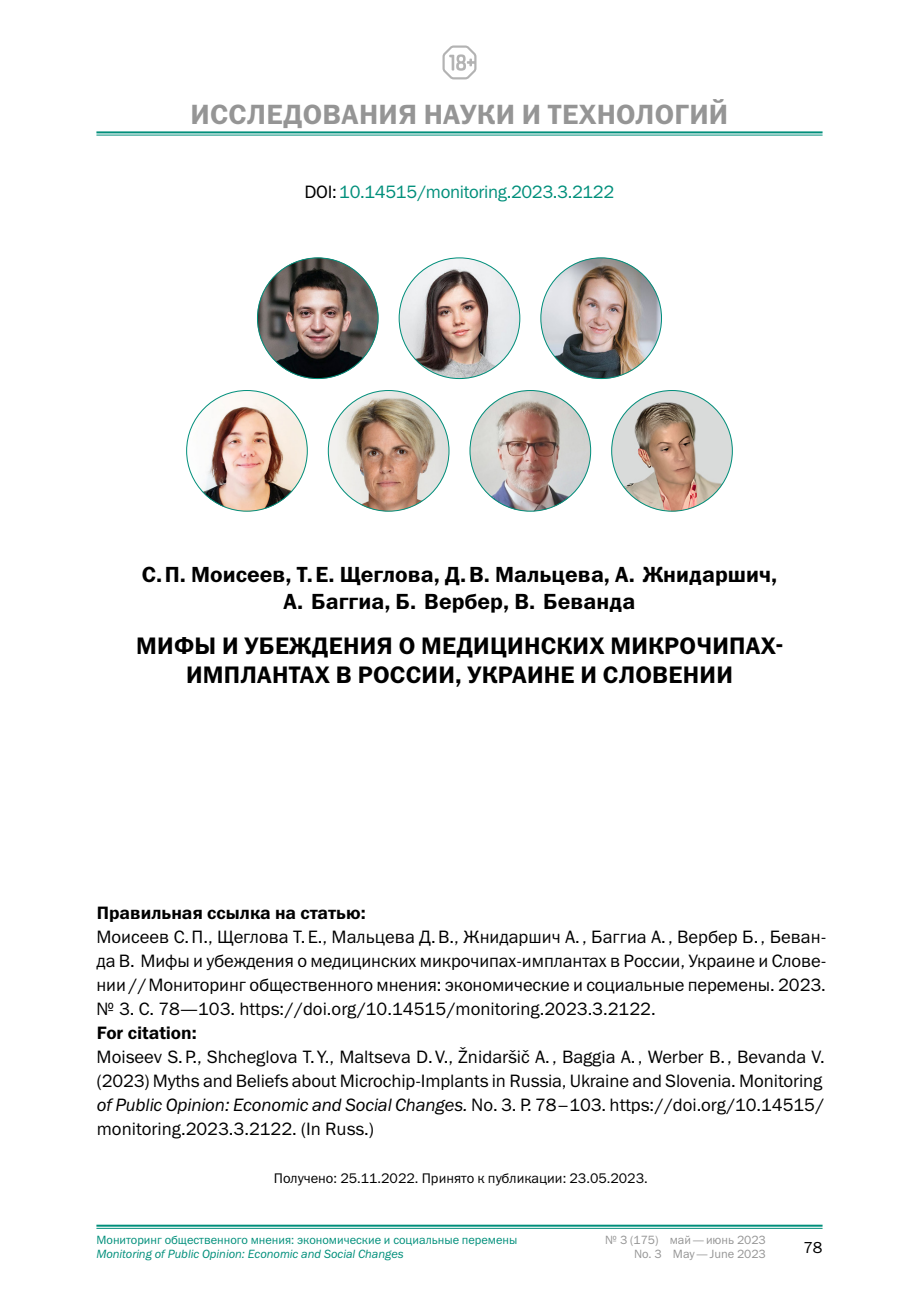
<style>
.page{position:relative;width:919px;height:1299px;background:#fff}
.page>*{position:absolute;margin:0;border:0;box-sizing:border-box;transform-origin:0 0}
.t1{font:600 28px "Franklin Gothic ITC";letter-spacing:.01em;color:#959595}
.t2{font:600 24px/28.8px "Franklin Gothic ITC";letter-spacing:.01em;color:#000;text-align:center}
.t3{font:600 22px/26.4px "Franklin Gothic ITC";color:#000;text-align:center}
.t4{font:18px/24px "Franklin Gothic ITC";color:#000;text-align:justify}
.t5{font:600 18px "Franklin Gothic ITC";color:#000}
.t6{font:18px "Franklin Gothic ITC";letter-spacing:-.02em;color:#008f7b}
.t7{font:16px "Franklin Gothic ITC";color:#000}
.t8{font:14px "Franklin Gothic ITC";color:#000}
.t9{font:12px "Franklin Gothic ITC";color:#008f7b}
.t10{font:italic 12px "Franklin Gothic ITC";color:#008f7b}
.t11{font:12px "Franklin Gothic ITC";color:#959595}
.s1{color:#000}
.s2{font-style:italic}
</style>
<div class="page">
<hr style="left:96px;top:1224px;width:726px;height:2px;background:#008f7b">
<hr style="left:96px;top:1227px;width:726px;height:1px;background:#008f7b">
<svg style="left:442px;top:45px;width:34px;height:34px"></svg>
<hr style="left:96px;top:131px;width:726px;height:2px;background:#008f7b">
<hr style="left:96px;top:135px;width:726px;height:1px;background:#008f7b">
<img style="left:469px;top:390px;width:122px;height:121px;border-radius:61px">
<img style="left:257px;top:258px;width:121px;height:121px;border-radius:61px">
<img style="left:328px;top:390px;width:121px;height:121px;border-radius:61px">
<img style="left:186px;top:390px;width:121px;height:121px;border-radius:61px">
<img style="left:611px;top:390px;width:121px;height:121px;border-radius:61px">
<img style="left:540px;top:258px;width:121px;height:121px;border-radius:61px">
<img style="left:399px;top:258px;width:121px;height:121px;border-radius:61px">
<h1 class="t1" style="left:190px;top:98px;width:539px">ИССЛЕДОВАНИЯ НАУКИ И ТЕХНОЛОГИЙ</h1>
<p class="t6" style="left:304px;top:181px;width:311px"><span class="s1">DOI:</span> 10.14515/monitoring.2023.3.2122</p>
<p class="t3" style="left:142px;top:562px;width:636px">С.П. Моисеев, Т.Е. Щеглова, Д.В. Мальцева, А. Жнидаршич,<br>А. Баггиа, Б. Вербер, В. Беванда</p>
<h2 class="t2" style="left:136px;top:632px;width:648px">МИФЫ И УБЕЖДЕНИЯ О МЕДИЦИНСКИХ МИКРОЧИПАХ-<br>ИМПЛАНТАХ В РОССИИ, УКРАИНЕ И СЛОВЕНИИ</h2>
<p class="t5" style="left:97px;top:901px;width:270px">Правильная ссылка на статью:</p>
<p class="t4" style="left:96px;top:924px;width:731px">Моисеев С.П., Щеглова Т.Е., Мальцева Д.В., Жнидаршич А., Баггиа А., Вербер Б., Беван&shy;да В. Мифы и убеждения о медицинских микрочипах-имплантах в России, Украине и Слове&shy;нии //Мониторинг общественного мнения: экономические и социальные перемены. 2023. № 3. С. 78—103. https://doi.org/10.14515/monitoring.2023.3.2122.</p>
<p class="t5" style="left:97px;top:1021px;width:101px">For citation:</p>
<p class="t4" style="left:97px;top:1044px;width:729px;text-align:left">Moiseev S.P., Shcheglova T.Y., Maltseva D.V., Žnidaršič A., Baggia A., Werber B., Bevanda V. (2023) Myths and Beliefs about Microchip-Implants in Russia, Ukraine and Slovenia. Monitoring <span class="s2">of Public Opinion: Economic and Social Changes.</span> No. 3. P. 78–103. https://doi.org/10.14515/ monitoring.2023.3.2122. (In Russ.)</p>
<p class="t8" style="left:274px;top:1169px;width:375px">Получено: 25.11.2022. Принято к публикации: 23.05.2023.</p>
<p class="t9" style="left:96px;top:1232px;width:422px">Мониторинг общественного мнения: экономические и социальные перемены</p>
<p class="t11" style="left:605px;top:1232px;width:162px">№ 3 (175) май—июнь 2023</p>
<p class="t10" style="left:96px;top:1247px;width:309px">Monitoring of Public Opinion: Economic and Social Changes</p>
<p class="t11" style="left:634px;top:1246px;width:133px">No. 3 May—June 2023</p>
<p class="t7" style="left:803px;top:1237px;width:21px">78</p>
</div>
